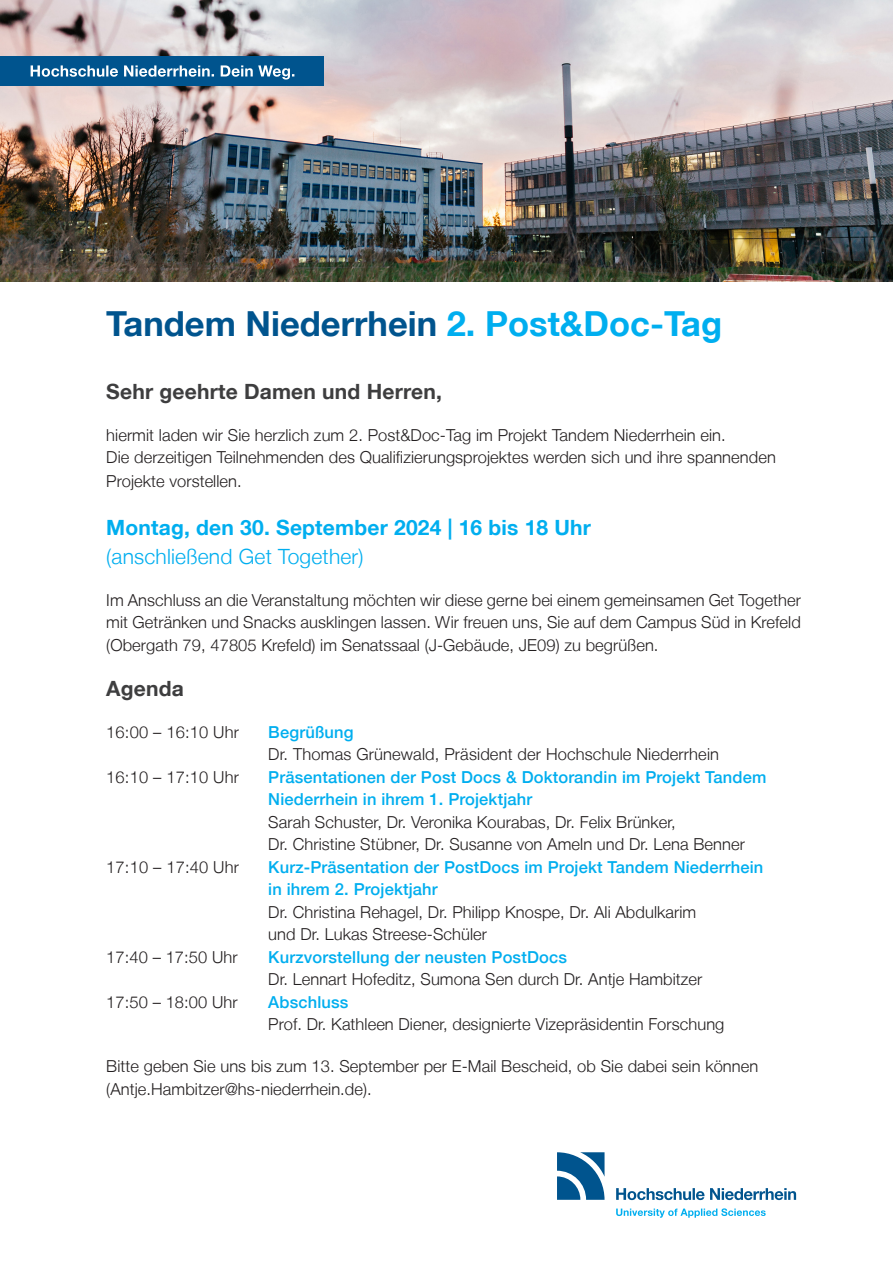
<style>
.page{position:relative;width:893px;height:1263px;background:#fff}
.page>*{position:absolute;margin:0;border:0;box-sizing:border-box;transform-origin:0 0}
.t1{font:700 34.5px "Helvetica Neue LT";color:#00548e}
.t2{font:700 21px "Helvetica Neue LT";letter-spacing:.01em;color:#00aeef}
.t3{font:700 21px "Helvetica Neue LT";letter-spacing:.01em;color:#3e3e3f}
.t4{font:300 21px "Helvetica Neue LT";letter-spacing:.01em;color:#00aeef}
.t5{font:300 16.5px/22.5px "Helvetica Neue LT";letter-spacing:.005em;color:#231f20}
.t6{font:500 16.5px/22.5px "Helvetica Neue LT";letter-spacing:.01em;color:#00aeef}
.s1{color:#00aeef}
</style>
<div class="page">
<img style="left:0;top:0;width:893px;height:282px">
<svg style="left:557px;top:1152px;width:47px;height:48px"></svg>
<svg style="left:616px;top:1188px;width:180px;height:12px"></svg>
<svg style="left:616px;top:1208px;width:150px;height:10px"></svg>
<div style="left:0;top:56px;width:324px;height:30px;background:#00548e"></div>
<svg style="left:31px;top:65px;width:263px;height:15px"></svg>
<h1 class="t1" style="left:106px;top:303px;width:617px">Tandem Niederrhein <span class="s1">2. Post&amp;Doc-Tag</span></h1>
<p class="t3" style="left:106px;top:378px;width:337px">Sehr geehrte Damen und Herren,</p>
<p class="t5" style="left:106px;top:423px;width:671px">hiermit laden wir Sie herzlich zum 2. Post&amp;Doc-Tag im Projekt Tandem Niederrhein ein.<br>Die derzeitigen Teilnehmenden des Qualifizierungsprojektes werden sich und ihre spannenden</p>
<p class="t5" style="left:106px;top:470px;width:137px">Projekte vorstellen.</p>
<p class="t2" style="left:106px;top:515px;width:486px">Montag, den 30. September 2024 | 16 bis 18 Uhr</p>
<p class="t4" style="left:106px;top:543px;width:259px">(anschließend Get Together)</p>
<p class="t5" style="left:106px;top:588px;width:696px;text-align:justify">Im Anschluss an die Veranstaltung möchten wir diese gerne bei einem gemeinsamen Get Together mit Getränken und Snacks ausklingen lassen. Wir freuen uns, Sie auf dem Campus Süd in Krefeld (Obergath 79, 47805 Krefeld) im Senatssaal (J-Gebäude, JE09) zu begrüßen.</p>
<p class="t3" style="left:106px;top:675px;width:79px">Agenda</p>
<p class="t5" style="left:106px;top:720px;width:134px">16:00 – 16:10 Uhr</p>
<p class="t6" style="left:268px;top:720px;width:87px">Begrüßung</p>
<p class="t5" style="left:268px;top:742px;width:452px">Dr. Thomas Grünewald, Präsident der Hochschule Niederrhein</p>
<p class="t5" style="left:106px;top:765px;width:134px">16:10 – 17:10 Uhr</p>
<p class="t6" style="left:268px;top:765px;width:500px">Präsentationen der Post Docs &amp; Doktorandin im Projekt Tandem<br>Niederrhein in ihrem 1. Projektjahr</p>
<p class="t5" style="left:268px;top:810px;width:478px">Sarah Schuster, Dr. Veronika Kourabas, Dr. Felix Brünker,<br>Dr. Christine Stübner, Dr. Susanne von Ameln und Dr. Lena Benner</p>
<p class="t5" style="left:106px;top:855px;width:134px">17:10 – 17:40 Uhr</p>
<p class="t6" style="left:268px;top:855px;width:497px">Kurz-Präsentation der PostDocs im Projekt Tandem Niederrhein in ihrem 2. Projektjahr</p>
<p class="t5" style="left:268px;top:900px;width:429px">Dr. Christina Rehagel, Dr. Philipp Knospe, Dr. Ali Abdulkarim und Dr. Lukas Streese-Schüler</p>
<p class="t5" style="left:106px;top:945px;width:133px">17:40 – 17:50 Uhr</p>
<p class="t6" style="left:268px;top:945px;width:300px">Kurzvorstellung der neusten PostDocs</p>
<p class="t5" style="left:268px;top:968px;width:436px">Dr. Lennart Hofeditz, Sumona Sen durch Dr. Antje Hambitzer</p>
<p class="t5" style="left:106px;top:990px;width:133px">17:50 – 18:00 Uhr</p>
<p class="t6" style="left:268px;top:990px;width:82px">Abschluss</p>
<p class="t5" style="left:268px;top:1013px;width:458px">Prof. Dr. Kathleen Diener, designierte Vizepräsidentin Forschung</p>
<p class="t5" style="left:106px;top:1055px;width:653px">Bitte geben Sie uns bis zum 13. September per E-Mail Bescheid, ob Sie dabei sein können (Antje.Hambitzer@hs-niederrhein.de).</p>
</div>
